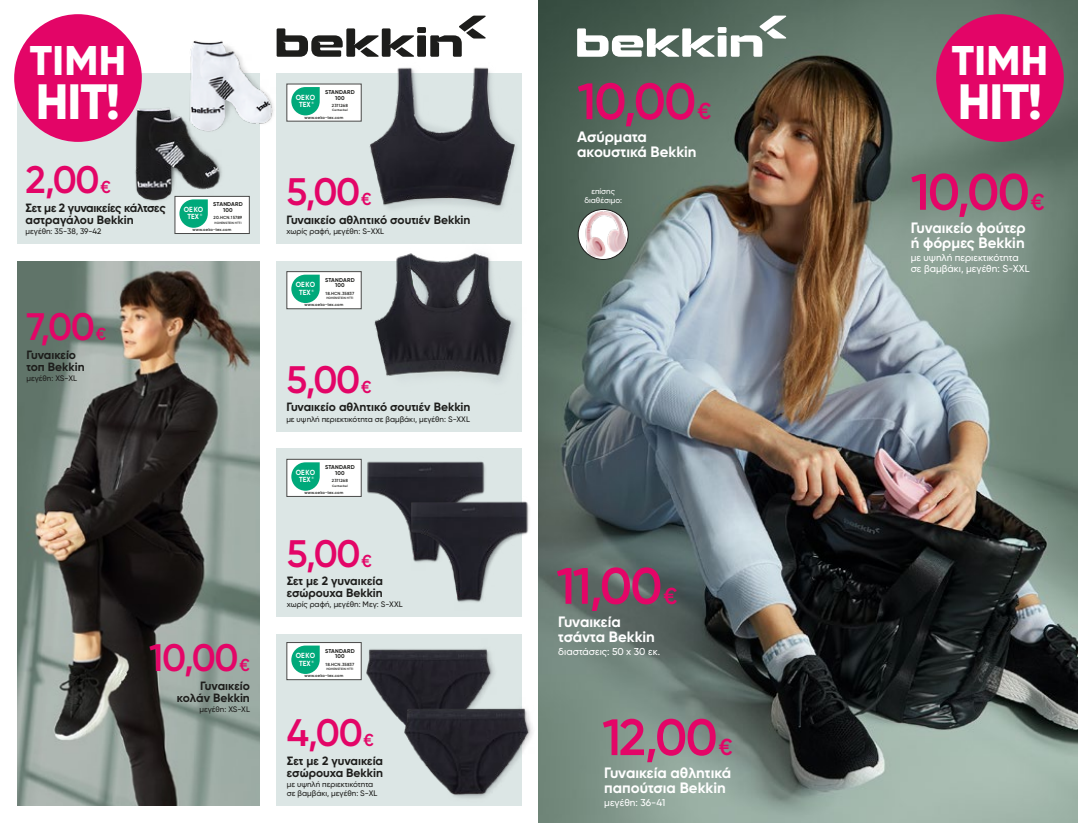
<style>
.page{position:relative;width:1078px;height:823px;background:#fff}
.page>*{position:absolute;margin:0;border:0;box-sizing:border-box;transform-origin:0 0}
.t1{font:600 51px "Gilroy";letter-spacing:-.035em;color:#e30567}
.t2{font:800 49.5px "Gilroy";letter-spacing:-.02em;color:#fff}
.t3{font:800 41.4px "Gilroy";letter-spacing:.01em;color:#fff}
.t4{font:600 38.2px "Gilroy";letter-spacing:-.035em;color:#e30567}
.t5{font:700 15px/15px "Gilroy";color:#fff}
.t6{font:700 12px/12px "Gilroy";color:#1d1d1b}
.t7{font:700 12px/12px "Gilroy";letter-spacing:-.02em;color:#1d1d1b}
.t8{font:500 10px/11.2px "Gilroy";color:#fff}
.t9{font:500 8px/9px "Gilroy";color:#1d1d1b}
.t10{font:500 8px/9px "Gilroy";color:#fff;text-align:center}
.t11{font:700 7.4px/7.3px "Gilroy";color:#fff;text-align:center;scale:.92 1}
.t12{font:700 5.6px/5.8px "Gilroy";letter-spacing:.03em;color:#1d1d1b;text-align:center}
.t13{font:600 4.4px "Gilroy";letter-spacing:.03em;color:#1d1d1b}
.t14{font:600 4.2px "Gilroy";letter-spacing:.03em;color:#1d1d1b}
.t15{font:700 3.3px "Gilroy";color:#fff}
.t16{font:600 3.2px "Gilroy";letter-spacing:.03em;color:#1d1d1b}
.s1{font-size:17.2px}
.s2{font-size:23px}
</style>
<div class="page">
<div style="left:276px;top:261px;width:246px;height:170px;background:#dce6e5"></div>
<div style="left:276px;top:448px;width:246px;height:169px;background:#dce6e5"></div>
<div style="left:17px;top:74px;width:242px;height:170px;background:#dce6e5"></div>
<div style="left:276px;top:74px;width:246px;height:170px;background:#dce6e5"></div>
<div style="left:276px;top:634px;width:246px;height:171px;background:#dce6e5"></div>
<img style="left:539px;top:0;width:538px;height:822px">
<img style="left:17px;top:261px;width:242px;height:544px">
<img style="left:334px;top:642px;width:160px;height:41px">
<img style="left:372px;top:680px;width:183px;height:142px">
<img style="left:321px;top:431px;width:201px;height:66px">
<img style="left:365px;top:455px;width:211px;height:195px">
<img style="left:162px;top:40px;width:130px;height:127px">
<img style="left:108px;top:82px;width:129px;height:143px">
<img style="left:349px;top:55px;width:192px;height:160px">
<img style="left:348px;top:215px;width:199px;height:202px">
<div style="left:14px;top:14px;width:128px;height:128px;background:#e30567;border-radius:50%"></div>
<div style="left:935px;top:14px;width:128px;height:128px;background:#e30567;border-radius:50%"></div>
<div style="left:286px;top:271px;width:75px;height:38px;background:#fff;border:1px solid #4a4a49"></div>
<div style="left:291px;top:274px;width:28px;height:29px;background:#00a97a;border-radius:14px"></div>
<div style="left:286px;top:458px;width:75px;height:38px;background:#fff;border:1px solid #4a4a49"></div>
<div style="left:291px;top:462px;width:28px;height:28px;background:#00a97a;border-radius:14px"></div>
<div style="left:286px;top:642px;width:75px;height:37px;background:#fff;border:1px solid #4a4a49"></div>
<div style="left:291px;top:645px;width:28px;height:28px;background:#00a97a;border-radius:14px"></div>
<div style="left:286px;top:84px;width:75px;height:37px;background:#fff"></div>
<div style="left:291px;top:87px;width:28px;height:28px;background:#00a97a;border-radius:14px"></div>
<div style="left:175px;top:196px;width:74px;height:38px;background:#fff;border:1px solid #4a4a49"></div>
<div style="left:179px;top:199px;width:29px;height:29px;background:#00a97a;border-radius:14px"></div>
<img style="left:578px;top:209px;width:50px;height:50px;border-radius:25px">
<div style="left:577px;top:209px;width:51px;height:51px;border:1px solid #1d1d1b;border-radius:50%"></div>
<div style="left:417px;top:27px;width:9px;height:6px;background:#1d1d1b"></div>
<svg style="left:276px;top:28px;width:138px;height:29px"></svg>
<div style="left:417px;top:35px;width:9px;height:22px;background:#1d1d1b"></div>
<svg style="left:430px;top:16px;width:55px;height:41px"></svg>
<div style="left:717px;top:27px;width:9px;height:6px;background:#fff"></div>
<svg style="left:577px;top:28px;width:137px;height:29px"></svg>
<div style="left:717px;top:35px;width:9px;height:22px;background:#fff"></div>
<svg style="left:730px;top:16px;width:56px;height:41px"></svg>
<h3 class="t3" style="left:30px;top:34px;width:98px">TIMH</h3>
<h2 class="t2" style="left:36px;top:70px;width:86px">HIT!</h2>
<h3 class="t4" style="left:26px;top:156px;width:87px">2,00<span class="s1">€</span></h3>
<h3 class="t7" style="left:26px;top:201px;width:141px">Σετ με 2 γυναικείες κάλτσες αστραγάλου Bekkin</h3>
<p class="t9" style="left:26px;top:227px;width:77px">μεγέθη: 35-38, 39-42</p>
<p class="t12" style="left:213px;top:201px;width:31px">STANDARD<br>100</p>
<p class="t13" style="left:213px;top:215px;width:30px">20.HCN.15789</p>
<p class="t16" style="left:214px;top:220px;width:28px">HOHENSTEIN HTTI</p>
<p class="t14" style="left:192px;top:227px;width:40px">www.oeko-tex.com</p>
<p class="t11" style="left:184px;top:206px;width:23px">OEKO<br>TEX</p>
<p class="t15" style="left:200px;top:213px;width:4px">®</p>
<h3 class="t4" style="left:26px;top:303px;width:81px">7,00<span class="s1">€</span></h3>
<h3 class="t6" style="left:26px;top:348px;width:60px">Γυναικείο τοπ Bekkin</h3>
<p class="t9" style="left:26px;top:373px;width:52px">μεγέθη: XS-XL</p>
<h3 class="t4" style="left:149px;top:634px;width:102px">10,00<span class="s1">€</span></h3>
<h3 class="t6" style="left:177px;top:679px;width:74px;text-align:right">Γυναικείο κολάν Bekkin</h3>
<p class="t9" style="left:199px;top:704px;width:52px">μεγέθη: XS-XL</p>
<p class="t12" style="left:325px;top:89px;width:31px">STANDARD<br>100</p>
<p class="t13" style="left:332px;top:103px;width:17px">2311268</p>
<p class="t16" style="left:332px;top:108px;width:17px">Centexbel</p>
<p class="t14" style="left:304px;top:115px;width:40px">www.oeko-tex.com</p>
<p class="t11" style="left:295px;top:93px;width:23px">OEKO<br>TEX</p>
<p class="t15" style="left:311px;top:101px;width:4px">®</p>
<h3 class="t4" style="left:286px;top:168px;width:87px">5,00<span class="s1">€</span></h3>
<h3 class="t6" style="left:286px;top:213px;width:186px">Γυναικείο αθλητικό σουτιέν Bekkin</h3>
<p class="t9" style="left:286px;top:227px;width:99px">χωρίς ραφή, μεγέθη: S-XXL</p>
<p class="t12" style="left:325px;top:276px;width:31px">STANDARD<br>100</p>
<p class="t13" style="left:325px;top:290px;width:30px">18.HCN.35837</p>
<p class="t16" style="left:326px;top:296px;width:28px">HOHENSTEIN HTTI</p>
<p class="t14" style="left:304px;top:302px;width:40px">www.oeko-tex.com</p>
<p class="t11" style="left:295px;top:281px;width:23px">OEKO<br>TEX</p>
<p class="t15" style="left:311px;top:288px;width:4px">®</p>
<h3 class="t4" style="left:286px;top:355px;width:87px">5,00<span class="s1">€</span></h3>
<h3 class="t6" style="left:286px;top:401px;width:186px">Γυναικείο αθλητικό σουτιέν Bekkin</h3>
<p class="t9" style="left:286px;top:414px;width:185px">με υψηλή περιεκτικότητα σε βαμβάκι, μεγέθη: S-XXL</p>
<p class="t12" style="left:325px;top:464px;width:31px">STANDARD<br>100</p>
<p class="t13" style="left:332px;top:477px;width:17px">2311268</p>
<p class="t16" style="left:332px;top:483px;width:17px">Centexbel</p>
<p class="t14" style="left:304px;top:489px;width:40px">www.oeko-tex.com</p>
<p class="t11" style="left:295px;top:468px;width:23px">OEKO<br>TEX</p>
<p class="t15" style="left:311px;top:476px;width:4px">®</p>
<h3 class="t4" style="left:286px;top:529px;width:87px">5,00<span class="s1">€</span></h3>
<h3 class="t6" style="left:286px;top:574px;width:98px">Σετ με 2 γυναικεία εσώρουχα Bekkin</h3>
<p class="t9" style="left:286px;top:599px;width:117px">χωρίς ραφή, μεγέθη: Μεγ: S-XXL</p>
<p class="t12" style="left:325px;top:647px;width:31px">STANDARD<br>100</p>
<p class="t13" style="left:325px;top:660px;width:30px">18.HCN.35837</p>
<p class="t16" style="left:326px;top:666px;width:28px">HOHENSTEIN HTTI</p>
<p class="t14" style="left:304px;top:672px;width:40px">www.oeko-tex.com</p>
<p class="t11" style="left:295px;top:651px;width:23px">OEKO<br>TEX</p>
<p class="t15" style="left:311px;top:659px;width:4px">®</p>
<h3 class="t4" style="left:287px;top:708px;width:88px">4,00<span class="s1">€</span></h3>
<h3 class="t6" style="left:287px;top:754px;width:98px">Σετ με 2 γυναικεία εσώρουχα Bekkin</h3>
<p class="t9" style="left:287px;top:779px;width:92px">με υψηλή περιεκτικότητα σε βαμβάκι, μεγέθη: S-XL</p>
<h1 class="t1" style="left:577px;top:70px;width:135px">10,00<span class="s2">€</span></h1>
<h3 class="t5" style="left:577px;top:129px;width:121px">Ασύρματα ακουστικά Bekkin</h3>
<p class="t10" style="left:584px;top:187px;width:39px">επίσης διαθέσιμο:</p>
<h1 class="t1" style="left:556px;top:554px;width:123px">11,00<span class="s2">€</span></h1>
<h3 class="t5" style="left:558px;top:613px;width:98px">Γυναικεία τσάντα Bekkin</h3>
<p class="t8" style="left:558px;top:645px;width:103px">διαστάσεις: 50 x 30 εκ.</p>
<h1 class="t1" style="left:602px;top:705px;width:132px">12,00<span class="s2">€</span></h1>
<h3 class="t5" style="left:604px;top:764px;width:128px">Γυναικεία αθλητικά παπούτσια Bekkin</h3>
<p class="t8" style="left:604px;top:796px;width:63px">μεγέθη: 36-41</p>
<h3 class="t3" style="left:951px;top:34px;width:98px">TIMH</h3>
<h2 class="t2" style="left:957px;top:70px;width:86px">HIT!</h2>
<h1 class="t1" style="left:910px;top:160px;width:135px">10,00<span class="s2">€</span></h1>
<h3 class="t5" style="left:910px;top:220px;width:117px">Γυναικείο φούτερ ή φόρμες Bekkin</h3>
<p class="t8" style="left:910px;top:251px;width:120px">με υψηλή περιεκτικότητα σε βαμβάκι, μεγέθη: S-XXL</p>
</div>
